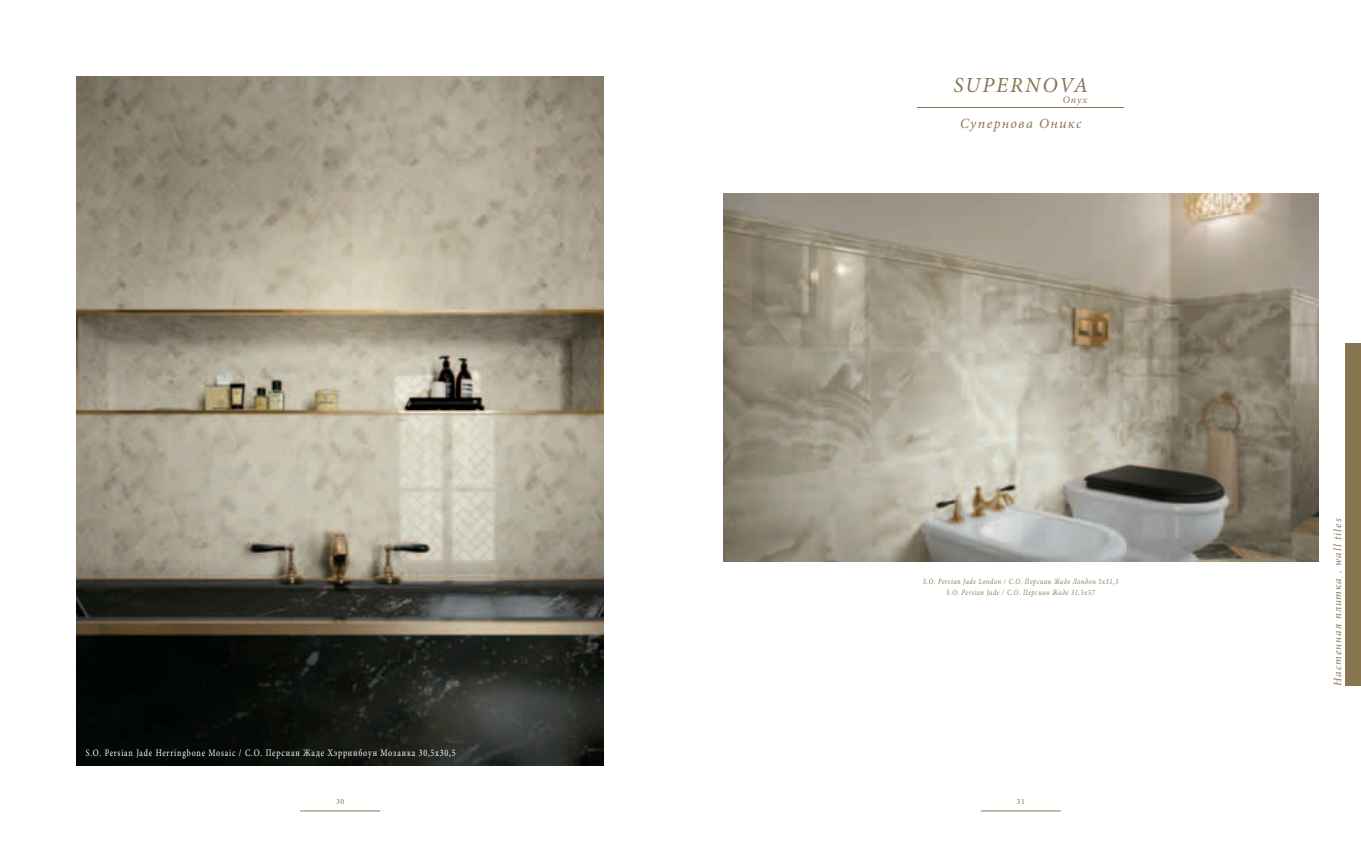
<style>
.page{position:relative;width:1361px;height:842px;background:#fff}
.page>*{position:absolute;margin:0;border:0;box-sizing:border-box;transform-origin:0 0}
.t1{font:italic 21.5px "Minion Pro";letter-spacing:.095em;color:#887551}
.t2{font:italic 14px "Minion Pro";letter-spacing:.095em;color:#887551}
.t3{font:italic 11px "Minion Pro";letter-spacing:.095em;color:#887551}
.t4{font:10px "Minion Pro";letter-spacing:.1em;color:#fff;scale:.8 1}
.t5{font:italic 10px "Minion Pro";color:#887551}
.t6{font:italic 8px/10.8px "Minion Pro";letter-spacing:.1em;color:#887551;text-align:center;scale:.8 1}
.t7{font:8px "Minion Pro";color:#887551}
</style>
<div class="page">
<img style="left:77px;top:77px;width:527px;height:688px">
<img style="left:723px;top:194px;width:595px;height:367px">
<hr style="left:917px;top:107px;width:207px;height:1px;background:#887551">
<div style="left:1345px;top:343px;width:16px;height:342px;background:#887551"></div>
<hr style="left:300px;top:811px;width:80px;height:1px;background:#887551">
<hr style="left:981px;top:811px;width:79px;height:1px;background:#887551">
<h1 class="t1" style="left:953px;top:77px;width:136px">SUPERNOVA</h1>
<h2 class="t2" style="left:960px;top:118px;width:123px">Супернова Оникс</h2>
<p class="t5" style="left:1063px;top:95px;width:26px">Onyx</p>
<p class="t4" style="left:86px;top:749px;width:464px">S.O. Persian Jade Herringbone Mosaic / С.О. Персиан Жаде Хэрринбоун Мозаика 30,5x30,5</p>
<p class="t6" style="left:923px;top:577px;width:246px">S.O. Persian Jade London / С.О. Персиан Жаде Лондон 5x31,5<br>S.O. Persian Jade / С.О. Персиан Жаде 31,5x57</p>
<p class="t7" style="left:336px;top:799px;width:10px">30</p>
<p class="t7" style="left:1016px;top:799px;width:10px">31</p>
<h3 class="t3" style="left:1333px;top:685px;width:168px;rotate:-90deg">Hacтeннaя плиткa . wall tiles</h3>
</div>
